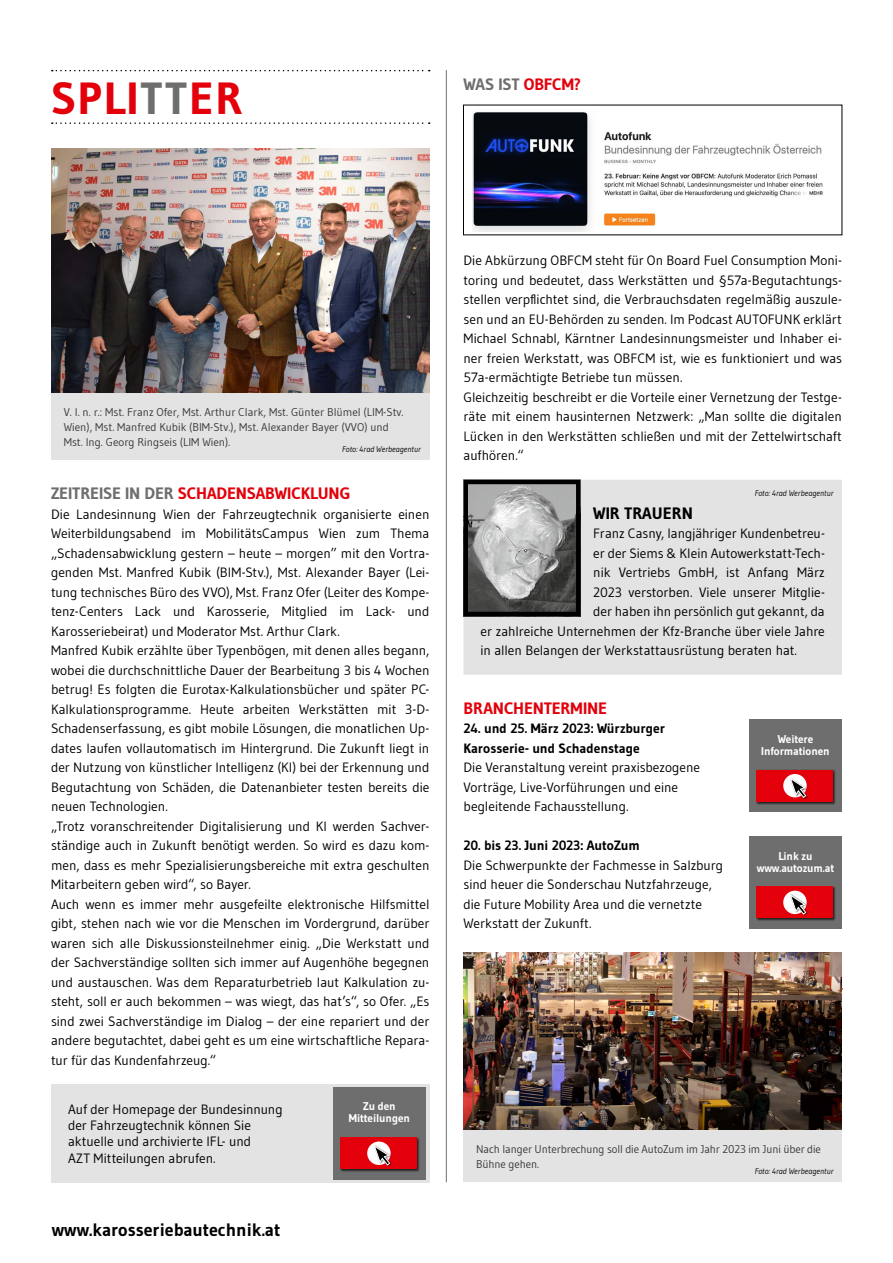
<style>
.page{position:relative;width:893px;height:1263px;background:#fff}
.page>*{position:absolute;margin:0;border:0;box-sizing:border-box;transform-origin:0 0}
.t1{font:700 45px "Gudea";letter-spacing:.04em;color:#e3000b}
.t2{font:700 18px "Gudea";color:#000}
.t3{font:700 16.5px "Gudea";letter-spacing:-.01em;color:#e3000b}
.t4{font:700 16.5px "Gudea";letter-spacing:-.01em;color:#6e6e6e}
.t5{font:700 16.5px "Gudea";color:#000}
.t6{font:13.5px/19.5px "Gudea";letter-spacing:-.005em;color:#000;text-align:justify}
.t7{font:700 13.5px "Gudea";color:#000}
.t8{font:11.25px/15px "Gudea";color:#3a3a39}
.t9{font:700 11.25px/12px "Gudea";letter-spacing:-.01em;color:#fff;text-align:center}
.t10{font:italic 8.25px "Gudea";color:#000}
.s1{color:#6e6e6e}
.s2{color:#e3000b}
</style>
<div class="page">
<div style="left:463px;top:480px;width:379px;height:195px;background:#e3e3e3"></div>
<svg style="left:52px;top:70px;width:378px;height:1px"></svg>
<svg style="left:52px;top:122px;width:378px;height:2px"></svg>
<hr style="left:446px;top:70px;width:1px;height:1112px;background:#6e6e6e">
<img style="left:463px;top:952px;width:379px;height:179px">
<img style="left:51px;top:148px;width:378px;height:246px">
<div style="left:463px;top:1131px;width:379px;height:51px;background:#e3e3e3"></div>
<div style="left:51px;top:1084px;width:378px;height:98px;background:#e3e3e3"></div>
<div style="left:333px;top:1087px;width:93px;height:92px;background:#6e6e6e"></div>
<div style="left:340px;top:1137px;width:80px;height:35px;background:#000;opacity:.75"></div>
<div style="left:341px;top:1137px;width:76px;height:32px;background:#e3000b"></div>
<svg style="left:367px;top:1141px;width:24px;height:24px"></svg>
<div style="left:373px;top:1144px;width:19px;height:23px;background:#000;opacity:.6"></div>
<svg style="left:373px;top:1144px;width:18px;height:22px"></svg>
<div style="left:749px;top:719px;width:93px;height:93px;background:#6e6e6e"></div>
<div style="left:756px;top:769px;width:80px;height:36px;background:#000;opacity:.75"></div>
<div style="left:757px;top:770px;width:76px;height:32px;background:#e3000b"></div>
<div style="left:783px;top:774px;width:24px;height:23px;background:#fff;border-radius:50%"></div>
<div style="left:789px;top:776px;width:19px;height:24px;background:#000;opacity:.6"></div>
<svg style="left:789px;top:776px;width:18px;height:23px"></svg>
<div style="left:749px;top:836px;width:93px;height:92px;background:#6e6e6e"></div>
<div style="left:756px;top:886px;width:80px;height:35px;background:#000;opacity:.75"></div>
<div style="left:757px;top:886px;width:76px;height:32px;background:#e3000b"></div>
<div style="left:783px;top:891px;width:24px;height:23px;background:#fff;border-radius:50%"></div>
<div style="left:789px;top:893px;width:19px;height:23px;background:#000;opacity:.6"></div>
<svg style="left:789px;top:893px;width:18px;height:22px"></svg>
<div style="left:51px;top:394px;width:378px;height:66px;background:#e3e3e3"></div>
<img style="left:472px;top:112px;width:351px;height:120px">
<img style="left:468px;top:485px;width:107px;height:126px">
<div style="left:463px;top:480px;width:117px;height:136px;border:4px solid #000"></div>
<p class="t1" style="left:51px;top:70px;width:193px">SPLI<span class="s1">TT</span>ER</p>
<p class="t4" style="left:463px;top:74px;width:119px">WAS IST <span class="s2">OBFCM?</span></p>
<p class="t8" style="left:64px;top:404px;width:341px">V. l. n. r.: Mst. Franz Ofer, Mst. Arthur Clark, Mst. Günter Blümel (LIM-Stv.<br>Wien), Mst. Manfred Kubik (BIM-Stv.), Mst. Alexander Bayer (VVO) und<br>Mst. Ing. Georg Ringseis (LIM Wien).</p>
<p class="t10" style="left:342px;top:444px;width:80px">Foto: 4rad Werbeagentur</p>
<p class="t3" style="left:51px;top:483px;width:301px"><span class="s1">ZEITREISE IN DER</span> SCHADENSABWICKLUNG</p>
<p class="t6" style="left:51px;top:504px;width:380px">Die Landesinnung Wien der Fahrzeugtechnik organisierte einen Weiterbildungsabend im MobilitätsCampus Wien zum Thema „Schadensabwicklung gestern – heute – morgen” mit den Vortra&shy;genden Mst. Manfred Kubik (BIM-Stv.), Mst. Alexander Bayer (Lei&shy;tung technisches Büro des VVO), Mst. Franz Ofer (Leiter des Kompe&shy;tenz-Centers Lack und Karosserie, Mitglied im Lack- und Karosseriebeirat) und Moderator Mst. Arthur Clark.</p>
<p class="t6" style="left:51px;top:640px;width:380px">Manfred Kubik erzählte über Typenbögen, mit denen alles begann, wobei die durchschnittliche Dauer der Bearbeitung 3 bis 4 Wochen betrug! Es folgten die Eurotax-Kalkulationsbücher und später PC-Kalkulationsprogramme. Heute arbeiten Werkstätten mit 3-D-Schadenserfassung, es gibt mobile Lösungen, die monatlichen Up&shy;dates laufen vollautomatisch im Hintergrund. Die Zukunft liegt in der Nutzung von künstlicher Intelligenz (KI) bei der Erkennung und Begutachtung von Schäden, die Datenanbieter testen bereits die neuen Technologien.</p>
<p class="t6" style="left:51px;top:816px;width:380px">„Trotz voranschreitender Digitalisierung und KI werden Sachver&shy;ständige auch in Zukunft benötigt werden. So wird es dazu kom&shy;men, dass es mehr Spezialisierungsbereiche mit extra geschulten Mitarbeitern geben wird“, so Bayer.</p>
<p class="t6" style="left:51px;top:894px;width:380px">Auch wenn es immer mehr ausgefeilte elektronische Hilfsmittel gibt, stehen nach wie vor die Menschen im Vordergrund, darüber waren sich alle Diskussionsteilnehmer einig. „Die Werkstatt und der Sachverständige sollten sich immer auf Augenhöhe begegnen und austauschen. Was dem Reparaturbetrieb laut Kalkulation zu&shy;steht, soll er auch bekommen – was wiegt, das hat’s“, so Ofer. „Es sind zwei Sachverständige im Dialog – der eine repariert und der andere begutachtet, dabei geht es um eine wirtschaftliche Repara&shy;tur für das Kundenfahrzeug.“</p>
<p class="t6" style="left:68px;top:1101px;width:216px;line-height:16.2px;text-align:left">Auf der Homepage der Bundesinnung der Fahrzeugtechnik können Sie aktuelle und archivierte IFL- und<br>AZT Mitteilungen abrufen.</p>
<p class="t9" style="left:349px;top:1100px;width:62px">Zu den<br>Mitteilungen</p>
<p class="t2" style="left:52px;top:1218px;width:230px">www.karosseriebautechnik.at</p>
<p class="t6" style="left:463px;top:250px;width:380px">Die Abkürzung OBFCM steht für On Board Fuel Consumption Moni&shy;toring und bedeutet, dass Werkstätten und §57a-Begutachtungs&shy;stellen verpflichtet sind, die Verbrauchsdaten regelmäßig auszule&shy;sen und an EU-Behörden zu senden. Im Podcast AUTOFUNK erklärt Michael Schnabl, Kärntner Landesinnungsmeister und Inhaber ei&shy;ner freien Werkstatt, was OBFCM ist, wie es funktioniert und was 57a-ermächtigte Betriebe tun müssen.</p>
<p class="t6" style="left:463px;top:387px;width:380px">Gleichzeitig beschreibt er die Vorteile einer Vernetzung der Testge&shy;räte mit einem hausinternen Netzwerk: „Man sollte die digitalen Lücken in den Werkstätten schließen und mit der Zettelwirtschaft aufhören.“</p>
<p class="t10" style="left:755px;top:488px;width:80px">Foto: 4rad Werbeagentur</p>
<p class="t5" style="left:593px;top:503px;width:101px">WIR TRAUERN</p>
<p class="t6" style="left:593px;top:523px;width:233px">Franz Casny, langjähriger Kundenbetreu-</p>
<p class="t6" style="left:593px;top:543px;width:233px">er der Siems &amp; Klein Autowerkstatt-Tech-</p>
<p class="t6" style="left:593px;top:562px;width:233px">nik Vertriebs GmbH, ist Anfang März</p>
<p class="t6" style="left:593px;top:582px;width:233px">2023 verstorben. Viele unserer Mitglie-</p>
<p class="t6" style="left:593px;top:601px;width:233px">der haben ihn persönlich gut gekannt, da</p>
<p class="t6" style="left:480px;top:621px;width:346px">er zahlreiche Unternehmen der Kfz-Branche über viele Jahre</p>
<p class="t6" style="left:480px;top:640px;width:318px">in allen Belangen der Werkstattausrüstung beraten hat.</p>
<p class="t3" style="left:463px;top:698px;width:145px">BRANCHENTERMINE</p>
<p class="t7" style="left:463px;top:720px;width:203px">24. und 25. März 2023: Würzburger</p>
<p class="t7" style="left:463px;top:740px;width:178px">Karosserie- und Schadenstage</p>
<p class="t6" style="left:463px;top:757px;width:238px;text-align:left">Die Veranstaltung vereint praxisbezogene<br>Vorträge, Live-Vorführungen und eine begleitende Fachausstellung.</p>
<p class="t7" style="left:463px;top:837px;width:178px">20. bis 23. Juni 2023: AutoZum</p>
<p class="t6" style="left:463px;top:855px;width:261px;text-align:left">Die Schwerpunkte der Fachmesse in Salzburg sind heuer die Sonderschau Nutzfahrzeuge, die Future Mobility Area und die vernetzte Werkstatt der Zukunft.</p>
<p class="t9" style="left:761px;top:733px;width:70px">Weitere<br>Informationen</p>
<p class="t9" style="left:757px;top:849px;width:79px">Link zu www.autozum.at</p>
<p class="t8" style="left:476px;top:1141px;width:346px">Nach langer Unterbrechung soll die AutoZum im Jahr 2023 im Juni über die<br>Bühne gehen.</p>
<p class="t10" style="left:755px;top:1166px;width:80px">Foto: 4rad Werbeagentur</p>
</div>
